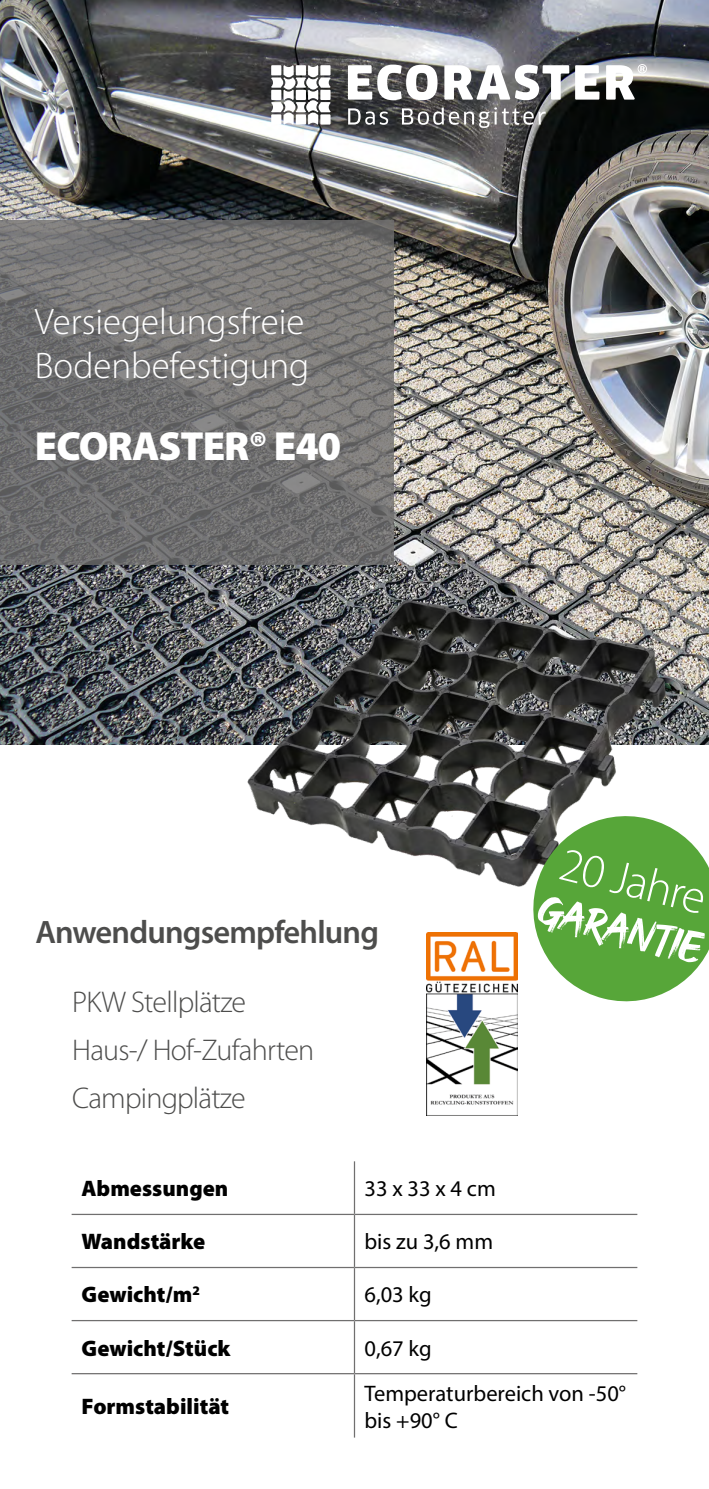
<style>
.page{position:relative;width:709px;height:1489px;background:#fff}
.page>*{position:absolute;margin:0;border:0;box-sizing:border-box;transform-origin:0 0}
.t1{font:300 47.75px "Myriad Pro";color:#fff}
.t2{font:43.75px "GOODBRUSH";color:#fff;scale:.96 1}
.t3{font:900 40.75px "Myriad Pro";letter-spacing:-.025em;color:#fff}
.t4{font:300 37px/44.5px "Myriad Pro";color:#fff}
.t5{font:600 32.5px "Myriad Pro";letter-spacing:-.025em;color:#4d4d4c}
.t6{font:300 30px/47.8px "Myriad Pro";letter-spacing:-.025em;color:#4d4d4c}
.t7{font:22.5px/27px "Myriad Pro";color:#000}
.t8{font:900 22.5px "Myriad Pro";color:#000}
</style>
<div class="page">
<img style="left:0;top:0;width:709px;height:744px">
<svg style="left:348px;top:108px;width:40px;height:17px"></svg>
<svg style="left:402px;top:107px;width:143px;height:21px;background:#7a7979"></svg>
<svg style="left:575px;top:65px;width:24px;height:35px"></svg>
<svg style="left:606px;top:64px;width:41px;height:36px"></svg>
<svg style="left:348px;top:65px;width:89px;height:35px"></svg>
<svg style="left:444px;top:65px;width:125px;height:35px"></svg>
<svg style="left:271px;top:65px;width:59px;height:60px"></svg>
<svg style="left:0;top:220px;width:393px;height:344px;background:#737272"></svg>
<img style="left:218px;top:554px;width:491px;height:333px">
<img style="left:426px;top:932px;width:91px;height:182px">
<hr style="left:354px;top:1161px;width:1px;height:52px;background:#706f6f">
<hr style="left:72px;top:1213px;width:282px;height:1px;background:#706f6f">
<hr style="left:354px;top:1213px;width:283px;height:1px;background:#706f6f">
<hr style="left:354px;top:1214px;width:1px;height:52px;background:#706f6f">
<hr style="left:72px;top:1266px;width:282px;height:1px;background:#706f6f">
<hr style="left:354px;top:1266px;width:283px;height:1px;background:#706f6f">
<hr style="left:354px;top:1267px;width:1px;height:52px;background:#706f6f">
<hr style="left:72px;top:1319px;width:282px;height:2px;background:#706f6f">
<hr style="left:354px;top:1319px;width:283px;height:2px;background:#706f6f">
<hr style="left:354px;top:1321px;width:1px;height:51px;background:#706f6f">
<hr style="left:72px;top:1372px;width:282px;height:2px;background:#706f6f">
<hr style="left:354px;top:1372px;width:283px;height:2px;background:#706f6f">
<hr style="left:354px;top:1374px;width:1px;height:63px;background:#706f6f">
<svg style="left:524px;top:806px;width:185px;height:196px"></svg>
<h3 class="t4" style="left:35px;top:300px;width:276px">Versiegelungsfreie<br>Bodenbefestigung</h3>
<h3 class="t3" style="left:35px;top:423px;width:308px">ECORASTER® E40</h3>
<h3 class="t5" style="left:36px;top:911px;width:345px">Anwendungsempfehlung</h3>
<h3 class="t6" style="left:72px;top:979px;width:243px">PKW Stellplätze<br>Haus-/ Hof-Zufahrten<br>Campingplätze</h3>
<h1 class="t1" style="left:567px;top:837px;width:150px;rotate:14deg">20 Jahre</h1>
<h2 class="t2" style="left:545px;top:884px;width:177px;rotate:14deg">Garantie</h2>
<p class="t8" style="left:82px;top:1175px;width:148px">Abmessungen</p>
<p class="t7" style="left:364px;top:1174px;width:133px">33 x 33 x 4 cm</p>
<p class="t8" style="left:82px;top:1228px;width:125px">Wandstärke</p>
<p class="t7" style="left:364px;top:1227px;width:130px">bis zu 3,6 mm</p>
<p class="t8" style="left:82px;top:1281px;width:120px">Gewicht/m<sup>2</sup></p>
<p class="t7" style="left:364px;top:1280px;width:69px">6,03 kg</p>
<p class="t8" style="left:82px;top:1334px;width:150px">Gewicht/Stück</p>
<p class="t7" style="left:364px;top:1333px;width:69px">0,67 kg</p>
<p class="t8" style="left:82px;top:1393px;width:149px">Formstabilität</p>
<p class="t7" style="left:364px;top:1378px;width:263px">Temperaturbereich von -50° bis +90° C</p>
</div>
